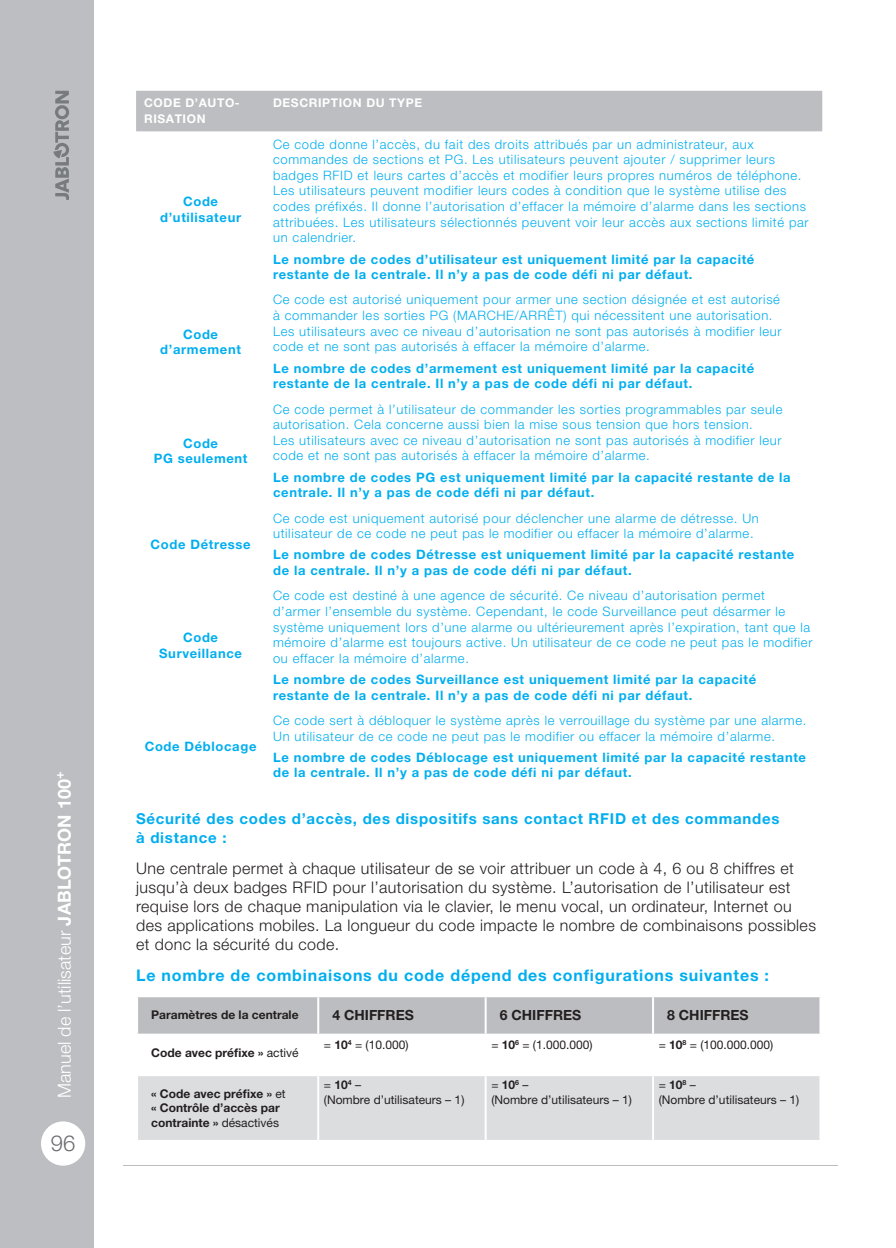
<style>
.page{position:relative;width:896px;height:1248px;background:#fff}
.page>*{position:absolute;margin:0;border:0;box-sizing:border-box;transform-origin:0 0}
.t1{font:300 22px "Helvetica Neue LT Pro";color:#6c6d70}
.t2{font:300 18px "Helvetica Neue LT Pro";color:#fff}
.t3{font:300 16px/19.2px "Helvetica Neue LT Pro";letter-spacing:.025em;color:#231f20}
.t4{font:700 16px "Helvetica Neue LT Pro";letter-spacing:.05em;color:#00aeef}
.t5{font:700 15px/19.2px "Helvetica Neue LT Pro";letter-spacing:.05em;color:#00aeef}
.t6{font:700 14px "Helvetica Neue LT Pro";color:#231f20}
.t7{font:300 13px/15.6px "Helvetica Neue LT Pro";letter-spacing:.05em;color:#00aeef}
.t8{font:700 13px/15.6px "Helvetica Neue LT Pro";letter-spacing:.05em;color:#00aeef}
.t9{font:12px/14.4px "Helvetica Neue LT Pro";color:#231f20}
.t10{font:700 12px/14.4px "Helvetica Neue LT Pro";color:#231f20}
.t11{font:700 12px/16px "Helvetica Neue LT Pro";letter-spacing:.05em;color:#fff}
.s1{font-weight:700}
.s2{font-weight:400}
</style>
<div class="page">
<div style="left:0;top:0;width:94px;height:1247px;background:#bdbec1"></div>
<svg style="left:53px;top:91px;width:16px;height:109px"></svg>
<div style="left:41px;top:1121px;width:44px;height:44px;background:#fff;border-radius:50%"></div>
<div style="left:138px;top:997px;width:681px;height:36px;background:#bcbdc0"></div>
<div style="left:138px;top:1076px;width:681px;height:63px;background:#dcdddf"></div>
<hr style="left:317px;top:997px;width:2px;height:36px;background:#fff">
<hr style="left:485px;top:997px;width:2px;height:36px;background:#fff">
<hr style="left:652px;top:997px;width:2px;height:36px;background:#fff">
<hr style="left:317px;top:1076px;width:2px;height:63px;background:#fff">
<hr style="left:485px;top:1076px;width:2px;height:63px;background:#fff">
<hr style="left:652px;top:1076px;width:2px;height:63px;background:#fff">
<div style="left:136px;top:91px;width:686px;height:40px;background:#bdbec1"></div>
<h2 class="t2" style="left:58px;top:1097px;width:328px;rotate:-90deg">Manuel de l’utilisateur <span class="s1">JABLOTRON 100</span><sup>+</sup></h2>
<h1 class="t1" style="left:51px;top:1135px;width:26px">96</h1>
<p class="t11" style="left:144px;top:96px;width:97px">CODE D’AUTO-<br>RISATION</p>
<p class="t11" style="left:273px;top:96px;width:151px">DESCRIPTION DU TYPE</p>
<p class="t8" style="left:160px;top:195px;width:82px;text-align:center">Code d’utilisateur</p>
<p class="t8" style="left:160px;top:327px;width:82px;text-align:center">Code d’armement</p>
<p class="t8" style="left:154px;top:436px;width:95px;text-align:center">Code<br>PG seulement</p>
<p class="t8" style="left:151px;top:538px;width:102px">Code Détresse</p>
<p class="t8" style="left:159px;top:631px;width:84px;text-align:center">Code<br>Surveillance</p>
<p class="t7" style="left:273px;top:138px;width:537px">Ce code donne l’accès, du fait des droits attribués par un administrateur, aux commandes de sections et PG. Les utilisateurs peuvent ajouter / supprimer leurs badges RFID et leurs cartes d’accès et modifier leurs propres numéros de téléphone.<br>Les utilisateurs peuvent modifier leurs codes à condition que le système utilise des codes préfixés. Il donne l’autorisation d’effacer la mémoire d’alarme dans les sections attribuées. Les utilisateurs sélectionnés peuvent voir leur accès aux sections limité par un calendrier.</p>
<p class="t8" style="left:273px;top:253px;width:483px">Le nombre de codes d’utilisateur est uniquement limité par la capacité restante de la centrale. Il n’y a pas de code défi ni par défaut.</p>
<p class="t7" style="left:273px;top:293px;width:510px">Ce code est autorisé uniquement pour armer une section désignée et est autorisé à commander les sorties PG (MARCHE/ARRÊT) qui nécessitent une autorisation.<br>Les utilisateurs avec ce niveau d’autorisation ne sont pas autorisés à modifier leur code et ne sont pas autorisés à effacer la mémoire d’alarme.</p>
<p class="t8" style="left:273px;top:362px;width:482px">Le nombre de codes d’armement est uniquement limité par la capacité restante de la centrale. Il n’y a pas de code défi ni par défaut.</p>
<p class="t7" style="left:273px;top:402px;width:511px">Ce code permet à l’utilisateur de commander les sorties programmables par seule autorisation. Cela concerne aussi bien la mise sous tension que hors tension.<br>Les utilisateurs avec ce niveau d’autorisation ne sont pas autorisés à modifier leur code et ne sont pas autorisés à effacer la mémoire d’alarme.</p>
<p class="t8" style="left:273px;top:470px;width:519px">Le nombre de codes PG est uniquement limité par la capacité restante de la centrale. Il n’y a pas de code défi ni par défaut.</p>
<p class="t7" style="left:273px;top:511px;width:487px">Ce code est uniquement autorisé pour déclencher une alarme de détresse. Un utilisateur de ce code ne peut pas le modifier ou effacer la mémoire d’alarme.</p>
<p class="t8" style="left:273px;top:548px;width:523px">Le nombre de codes Détresse est uniquement limité par la capacité restante de la centrale. Il n’y a pas de code défi ni par défaut.</p>
<p class="t7" style="left:273px;top:589px;width:541px">Ce code est destiné à une agence de sécurité. Ce niveau d’autorisation permet d’armer l’ensemble du système. Cependant, le code Surveillance peut désarmer le système uniquement lors d’une alarme ou ultérieurement après l’expiration, tant que la mémoire d’alarme est toujours active. Un utilisateur de ce code ne peut pas le modifier ou effacer la mémoire d’alarme.</p>
<p class="t8" style="left:273px;top:673px;width:484px">Le nombre de codes Surveillance est uniquement limité par la capacité restante de la centrale. Il n’y a pas de code défi ni par défaut.</p>
<p class="t7" style="left:273px;top:714px;width:535px">Ce code sert à débloquer le système après le verrouillage du système par une alarme.<br>Un utilisateur de ce code ne peut pas le modifier ou effacer la mémoire d’alarme.</p>
<p class="t8" style="left:273px;top:751px;width:534px">Le nombre de codes Déblocage est uniquement limité par la capacité restante de la centrale. Il n’y a pas de code défi ni par défaut.</p>
<p class="t5" style="left:136px;top:810px;width:645px">Sécurité des codes d’accès, des dispositifs sans contact RFID et des commandes à distance :</p>
<p class="t3" style="left:136px;top:860px;width:681px">Une centrale permet à chaque utilisateur de se voir attribuer un code à 4, 6 ou 8 chiffres et jusqu’à deux badges RFID pour l’autorisation du système. L’autorisation de l’utilisateur est requise lors de chaque manipulation via le clavier, le menu vocal, un ordinateur, Internet ou des applications mobiles. La longueur du code impacte le nombre de combinaisons possibles et donc la sécurité du code.</p>
<p class="t4" style="left:136px;top:969px;width:634px">Le nombre de combinaisons du code dépend des configurations suivantes :</p>
<p class="t8" style="left:145px;top:740px;width:113px">Code Déblocage</p>
<p class="t10" style="left:151px;top:1008px;width:149px">Paramètres de la centrale</p>
<p class="t6" style="left:332px;top:1010px;width:83px">4 CHIFFRES</p>
<p class="t6" style="left:500px;top:1010px;width:83px">6 CHIFFRES</p>
<p class="t6" style="left:667px;top:1010px;width:83px">8 CHIFFRES</p>
<p class="t10" style="left:151px;top:1047px;width:149px">Code avec préfixe » <span class="s2">activé</span></p>
<p class="t9" style="left:324px;top:1038px;width:86px">= <span class="s1">10</span><sup>4</sup> = (10.000)</p>
<p class="t9" style="left:491px;top:1038px;width:103px">= <span class="s1">10</span><sup>6</sup> = (1.000.000)</p>
<p class="t9" style="left:659px;top:1038px;width:116px">= <span class="s1">10</span><sup>8</sup> = (100.000.000)</p>
<p class="t10" style="left:151px;top:1087px;width:136px">« Code avec préfixe » <span class="s2">et </span>« Contrôle d’accès par contrainte » <span class="s2">désactivés</span></p>
<p class="t9" style="left:324px;top:1079px;width:142px">= <span class="s1">10</span><sup>4</sup> –<br>(Nombre d’utilisateurs – 1)</p>
<p class="t9" style="left:491px;top:1079px;width:142px">= <span class="s1">10</span><sup>6</sup> –<br>(Nombre d’utilisateurs – 1)</p>
<p class="t9" style="left:659px;top:1079px;width:142px">= <span class="s1">10</span><sup>8</sup> –<br>(Nombre d’utilisateurs – 1)</p>
</div>
